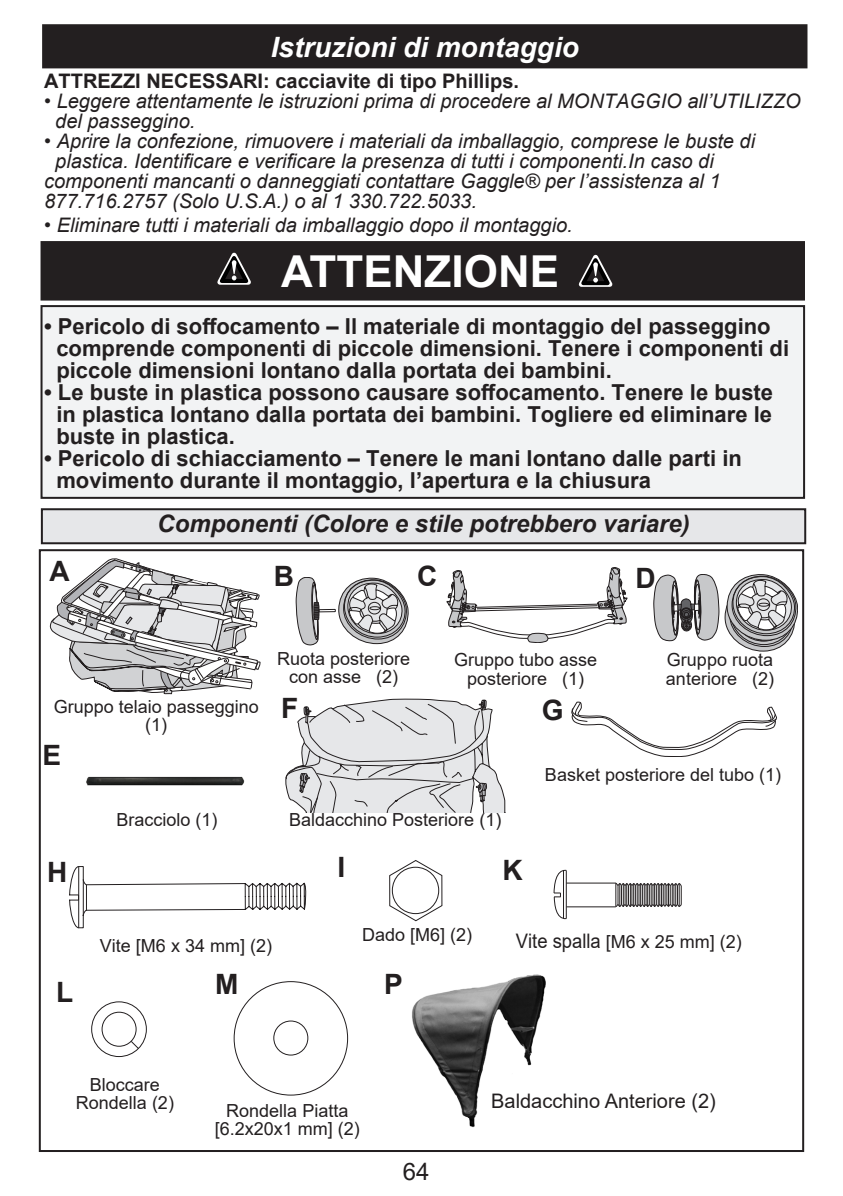
<style>
.page{position:relative;width:843px;height:1196px;background:#fff}
.page>*{position:absolute;margin:0;border:0;box-sizing:border-box;transform-origin:0 0}
.t1{font:700 44px "Arial";color:#fff}
.t2{font:italic 700 28px "Arial";color:#fff}
.t3{font:700 28px "Arial";color:#231f20}
.t4{font:italic 700 24px "Arial";color:#231f20}
.t5{font:24px "Arial";color:#231f20}
.t6{font:700 22px "Arial";color:#231f20}
.t7{font:italic 20px/20px "Arial";color:#231f20}
.t8{font:700 20px "Arial";color:#231f20}
.t9{font:20px "Arial";color:#231f20}
.t10{font:18px/18px "Arial";color:#231f20;text-align:center}
.s1{font-size:20px}
</style>
<div class="page">
<div style="left:42px;top:509px;width:763px;height:34px;background:#e6e7e9"></div>
<div style="left:41px;top:508px;width:765px;height:36px;border:2px solid #231f20"></div>
<div style="left:43px;top:25px;width:763px;height:42px;background:#231f20"></div>
<div style="left:42px;top:24px;width:765px;height:44px;border:2px solid #231f20"></div>
<div style="left:42px;top:306px;width:762px;height:192px;background:#f2f3f4"></div>
<div style="left:41px;top:305px;width:764px;height:194px;border:2px solid #231f20"></div>
<div style="left:42px;top:242px;width:761px;height:57px;background:#231f20"></div>
<div style="left:41px;top:241px;width:763px;height:59px;border:2px solid #231f20"></div>
<svg style="left:578px;top:254px;width:35px;height:33px"></svg>
<svg style="left:217px;top:252px;width:34px;height:33px"></svg>
<svg style="left:50px;top:558px;width:210px;height:136px"></svg>
<svg style="left:446px;top:567px;width:181px;height:75px"></svg>
<svg style="left:285px;top:698px;width:220px;height:114px;background:#d9d9db"></svg>
<svg style="left:69px;top:866px;width:237px;height:62px"></svg>
<svg style="left:571px;top:701px;width:205px;height:55px"></svg>
<hr style="left:566px;top:870px;width:1px;height:48px;background:#231f20">
<hr style="left:566px;top:882px;width:50px;height:1px;background:#231f20">
<hr style="left:566px;top:906px;width:49px;height:1px;background:#231f20">
<svg style="left:615px;top:882px;width:66px;height:25px;background:#828081"></svg>
<svg style="left:553px;top:869px;width:13px;height:50px"></svg>
<svg style="left:389px;top:860px;width:53px;height:61px"></svg>
<div style="left:102px;top:1011px;width:34px;height:35px;border:1px solid #231f20;border-radius:50%"></div>
<div style="left:91px;top:1001px;width:56px;height:55px;border:1px solid #231f20;border-radius:50%"></div>
<svg style="left:130px;top:1040px;width:9px;height:9px"></svg>
<div style="left:273px;top:1020px;width:35px;height:35px;border:1px solid #231f20;border-radius:50%"></div>
<svg style="left:296px;top:577px;width:23px;height:68px;background:#acacad"></svg>
<div style="left:319px;top:609px;width:16px;height:3px;border:1px solid #231f20"></div>
<svg style="left:338px;top:577px;width:70px;height:67px"></svg>
<svg style="left:653px;top:574px;width:144px;height:77px"></svg>
<img style="left:86px;top:776px;width:159px;height:10px">
<img style="left:412px;top:974px;width:134px;height:153px">
<p class="t2" style="left:271px;top:28px;width:310px">Istruzioni di montaggio</p>
<p class="t8" style="left:44px;top:67px;width:476px">ATTREZZI NECESSARI: cacciavite di tipo Phillips.</p>
<p class="t7" style="left:44px;top:91px;width:758px">• Leggere attentamente le istruzioni prima di procedere al MONTAGGIO all’UTILIZZO</p>
<p class="t7" style="left:55px;top:111px;width:142px">del passeggino.</p>
<p class="t7" style="left:44px;top:131px;width:712px">• Aprire la confezione, rimuovere i materiali da imballaggio, comprese le buste di</p>
<p class="t7" style="left:55px;top:151px;width:660px">plastica. Identificare e verificare la presenza di tutti i componenti.In caso di</p>
<p class="t7" style="left:44px;top:171px;width:678px">componenti mancanti o danneggiati contattare Gaggle® per l’assistenza al 1<br>877.716.2757 (Solo U.S.A.) o al 1 330.722.5033.</p>
<p class="t7" style="left:44px;top:215px;width:530px">• Eliminare tutti i materiali da imballaggio dopo il montaggio.</p>
<p class="t1" style="left:281px;top:240px;width:279px">ATTENZIONE</p>
<p class="t6" style="left:44px;top:311px;width:728px">• Pericolo di soffocamento – Il materiale di montaggio del passeggino</p>
<p class="t6" style="left:56px;top:333px;width:734px">comprende componenti di piccole dimensioni. Tenere i componenti di</p>
<p class="t6" style="left:56px;top:355px;width:557px">piccole dimensioni lontano dalla portata dei bambini.</p>
<p class="t6" style="left:44px;top:377px;width:730px">• Le buste in plastica possono causare soffocamento. Tenere le buste</p>
<p class="t6" style="left:56px;top:399px;width:717px">in plastica lontano dalla portata dei bambini. Togliere ed eliminare le</p>
<p class="t6" style="left:56px;top:421px;width:180px">buste in plastica.</p>
<p class="t6" style="left:44px;top:443px;width:699px">• Pericolo di schiacciamento – Tenere le mani lontano dalle parti in</p>
<p class="t6" style="left:56px;top:465px;width:596px">movimento durante il montaggio, l’apertura e la chiusura</p>
<p class="t4" style="left:157px;top:507px;width:534px">Componenti (Colore e stile potrebbero variare)</p>
<p class="t3" style="left:49px;top:551px;width:22px">A</p>
<p class="t3" style="left:417px;top:556px;width:22px">C</p>
<p class="t3" style="left:274px;top:556px;width:22px">B</p>
<p class="t3" style="left:635px;top:558px;width:22px">D</p>
<p class="t10" style="left:54px;top:698px;width:207px">Gruppo telaio passeggino (1)</p>
<p class="t3" style="left:43px;top:735px;width:20px">E</p>
<p class="t10" style="left:277px;top:649px;width:135px">Ruota posteriore con asse (2)</p>
<p class="t10" style="left:666px;top:651px;width:108px">Gruppo ruota</p>
<p class="t10" style="left:454px;top:651px;width:145px">Gruppo tubo asse</p>
<p class="t10" style="left:467px;top:669px;width:119px">posteriore (1)</p>
<p class="t10" style="left:666px;top:669px;width:110px">anteriore (2)</p>
<p class="t3" style="left:281px;top:688px;width:19px">F</p>
<p class="t3" style="left:541px;top:690px;width:23px">G</p>
<p class="t10" style="left:545px;top:765px;width:238px">Basket posteriore del tubo (1)</p>
<p class="t3" style="left:47px;top:852px;width:22px">H</p>
<p class="t3" style="left:56px;top:972px;width:19px">L</p>
<p class="t10" style="left:116px;top:810px;width:103px">Bracciolo (1)</p>
<p class="t10" style="left:289px;top:810px;width:214px">Baldacchino Posteriore (1)</p>
<p class="t10" style="left:100px;top:936px;width:174px">Vite [M6 x 34 mm] (2)</p>
<p class="t3" style="left:215px;top:964px;width:25px">M</p>
<p class="t3" style="left:337px;top:846px;width:9px">I</p>
<p class="t10" style="left:362px;top:925px;width:112px">Dado [M6] (2)</p>
<p class="t3" style="left:384px;top:964px;width:20px">P</p>
<p class="t3" style="left:502px;top:850px;width:22px">K</p>
<p class="t10" style="left:515px;top:931px;width:227px"><span class="s1">Vite spalla</span> [M6 x 25 mm] (2)</p>
<p class="t10" style="left:90px;top:1075px;width:72px">Bloccare</p>
<p class="t10" style="left:76px;top:1093px;width:100px">Rondella (2)</p>
<p class="t10" style="left:226px;top:1101px;width:124px">Rondella Piatta</p>
<p class="t10" style="left:215px;top:1119px;width:147px">[6.2x20x1 mm] (2)</p>
<p class="t5" style="left:402px;top:1155px;width:28px">64</p>
<p class="t9" style="left:491px;top:1086px;width:226px">Baldacchino Anteriore (2)</p>
</div>
